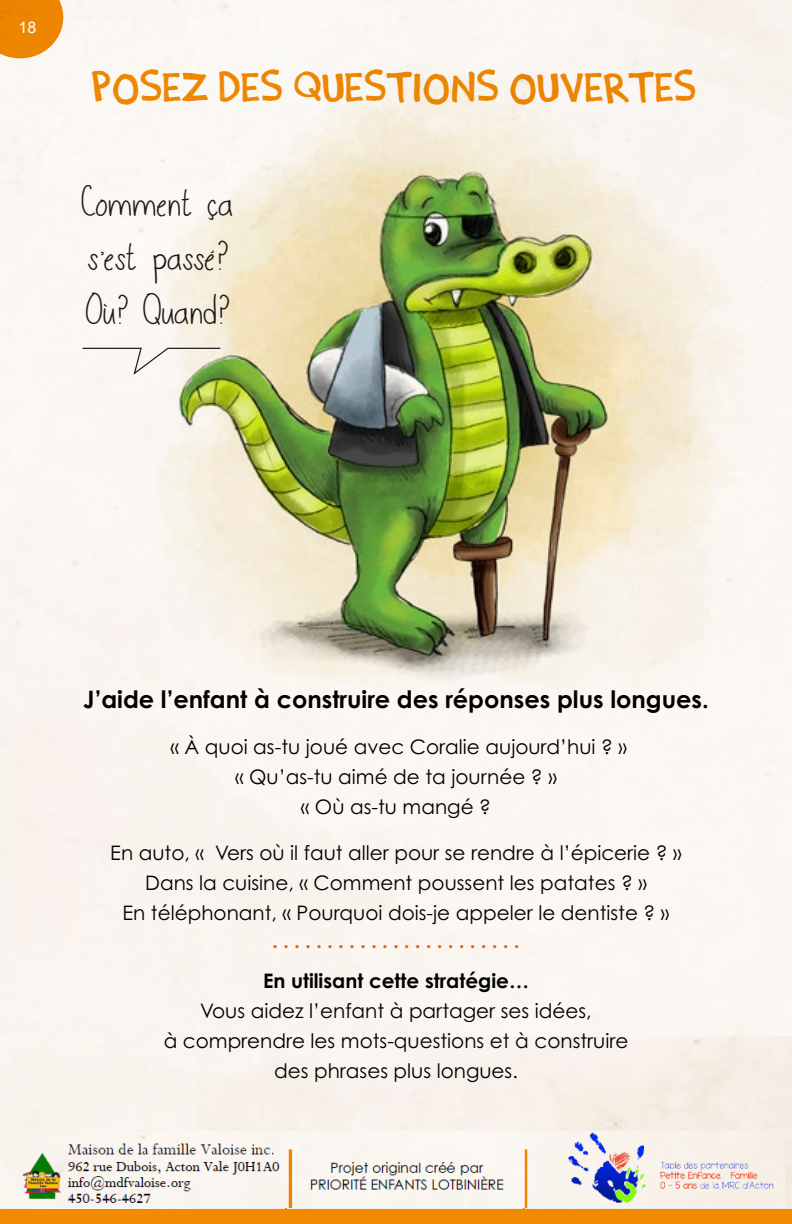
<style>
.page{position:relative;width:792px;height:1224px;background:#fff}
.page>*{position:absolute;margin:0;border:0;box-sizing:border-box;transform-origin:0 0}
.t1{font:40px "Estoy Bueno";color:#f18a00}
.t2{font:36px/54px "DJB Thisis Me";color:#000;scale:1.11 1}
.t3{font:700 24px "Century Gothic Pro";color:#000}
.t4{font:20px/30px "Century Gothic Pro";color:#000;text-align:center}
.t5{font:700 20px "Century Gothic Pro";color:#000}
.t6{font:700 20px "Aaux Next";color:#ec6408}
.t7{font:16px "Arial";color:#fff}
</style>
<div class="page">
<img style="left:126px;top:0;width:666px;height:1035px">
<div style="left:0;top:1034px;width:196px;height:175px;background:#f9f4ee"></div>
<div style="left:0;top:0;width:126px;height:1035px;background:#faf6f2"></div>
<svg style="left:0;top:0;width:63px;height:58px;background:#ed911a"></svg>
<hr style="left:285px;top:1147px;width:2px;height:68px;background:#f18a00">
<hr style="left:523px;top:1147px;width:2px;height:68px;background:#f18a00">
<div style="left:0;top:1209px;width:792px;height:15px;background:#f18a00"></div>
<img style="left:7px;top:1131px;width:778px;height:77px">
<p class="t7" style="left:19px;top:17px;width:19px">18</p>
<h1 class="t1" style="left:91px;top:65px;width:607px">POSEZ DES QUESTIONS OUVERTES</h1>
<h2 class="t2" style="left:82px;top:178px;width:138px">Comment ça s’est passé?<br>Où? Quand?</h2>
<p class="t3" style="left:83px;top:684px;width:627px">J’aide l’enfant à construire des réponses plus longues.</p>
<p class="t4" style="left:171px;top:731px;width:458px">« À quoi as-tu joué avec Coralie aujourd’hui ? » « Qu’as-tu aimé de ta journée ? »<br>« Où as-tu mangé ?</p>
<p class="t4" style="left:110px;top:837px;width:573px">En auto, « Vers où il faut aller pour se rendre à l’épicerie ? »<br>Dans la cuisine, « Comment poussent les patates ? »<br>En téléphonant, « Pourquoi dois-je appeler le dentiste ? »</p>
<p class="t6" style="left:272px;top:927px;width:249px">.......................</p>
<p class="t5" style="left:263px;top:968px;width:267px">En utilisant cette stratégie…</p>
<p class="t4" style="left:164px;top:995px;width:466px">Vous aidez l’enfant à partager ses idées,<br>à comprendre les mots-questions et à construire des phrases plus longues.</p>
</div>
